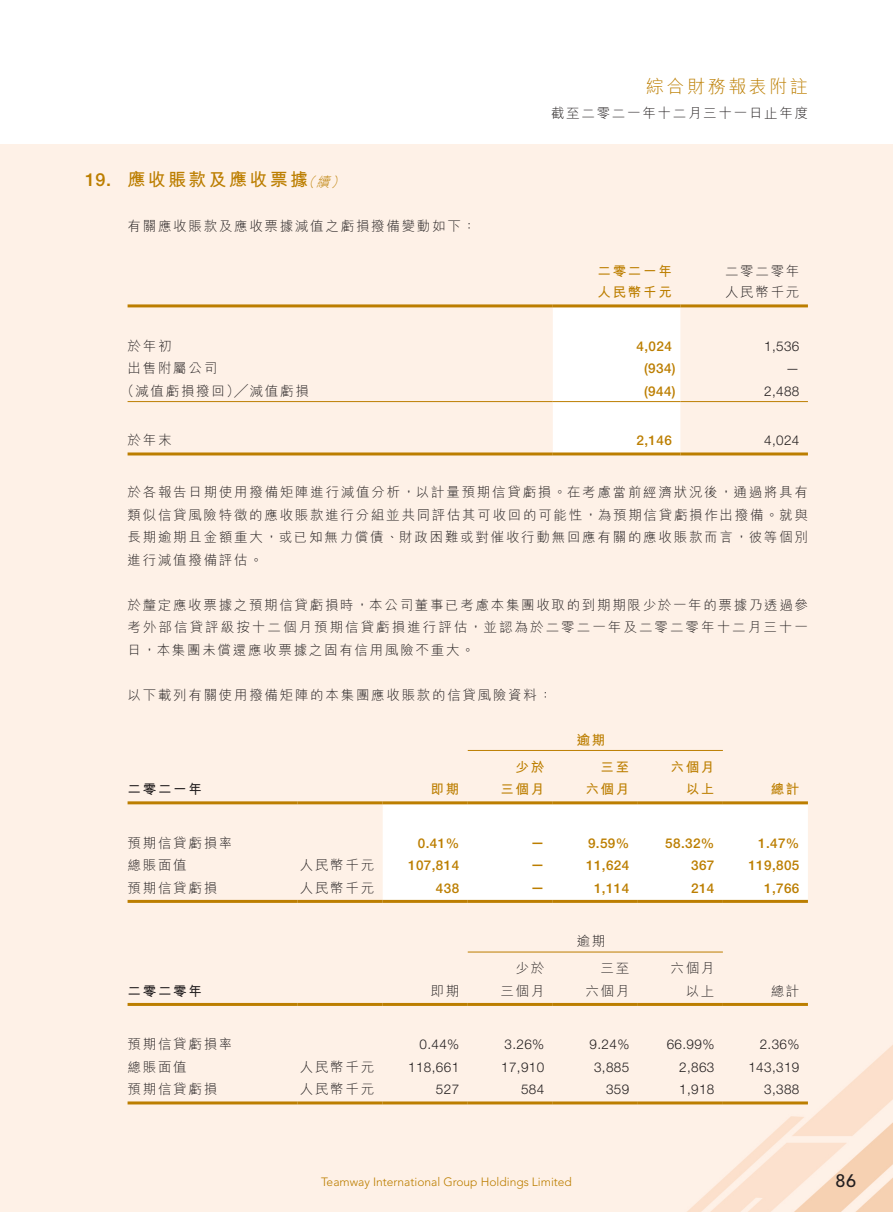
<style>
.page{position:relative;width:893px;height:1212px;background:#fff}
.page>*{position:absolute;margin:0;border:0;box-sizing:border-box;transform-origin:0 0}
._01_H1{font:700 18px "M Hei HK";letter-spacing:.13em;color:#bc7e00}
.t1{font:300 18px "M Hei HK";letter-spacing:.14em;color:#bc7e00}
._01_H1-2{font:500 18px "Helvetica Neue LT Std";color:#bc7e00}
.t2{font:500 18px "Avenir LT Std";color:#231f20}
._00_txt{font:300 13.5px/22.5px "M Hei HK";letter-spacing:.13em;color:#231f20;text-align:justify}
._50_Table_txt{font:300 13.5px "M Hei HK";letter-spacing:.13em;color:#231f20}
._50_Table_txt-2{font:300 13.5px "Helvetica Neue LT Std";letter-spacing:.03em;color:#231f20}
._50_Table_txt-3{font:500 13.5px "Helvetica Neue LT Std";letter-spacing:.03em;color:#bc7e00}
._50_Table_txt-4{font:700 13.5px "M Hei HK";letter-spacing:.13em;color:#bc7e00}
._50_Table_txt-5{font:700 13.5px "M Hei HK";letter-spacing:.13em;color:#231f20}
._01_H1-3{font:italic 300 13.5px "M Hei HK";color:#bc7e00}
.t3{font:300 12px "Avenir LT Std";color:#bc7e00}
</style>
<div class="page">
<div style="left:0;top:145px;width:893px;height:1067px;background:#fef1e7"></div>
<div style="left:553px;top:307px;width:127px;height:145px;background:#fff"></div>
<hr style="left:128px;top:304px;width:425px;height:3px;background:#bc7e00">
<hr style="left:553px;top:304px;width:127px;height:3px;background:#bc7e00">
<hr style="left:680px;top:304px;width:128px;height:3px;background:#bc7e00">
<hr style="left:128px;top:401px;width:425px;height:1px;background:#bc7e00">
<hr style="left:553px;top:401px;width:127px;height:1px;background:#bc7e00">
<hr style="left:680px;top:401px;width:128px;height:1px;background:#bc7e00">
<hr style="left:128px;top:452px;width:425px;height:3px;background:#bc7e00">
<hr style="left:553px;top:452px;width:127px;height:3px;background:#bc7e00">
<hr style="left:680px;top:452px;width:128px;height:3px;background:#bc7e00">
<div style="left:383px;top:804px;width:425px;height:95px;background:#fff"></div>
<hr style="left:468px;top:750px;width:255px;height:1px;background:#bc7e00">
<hr style="left:128px;top:801px;width:170px;height:3px;background:#bc7e00">
<hr style="left:298px;top:801px;width:85px;height:3px;background:#bc7e00">
<hr style="left:383px;top:801px;width:85px;height:3px;background:#bc7e00">
<hr style="left:468px;top:801px;width:85px;height:3px;background:#bc7e00">
<hr style="left:553px;top:801px;width:85px;height:3px;background:#bc7e00">
<hr style="left:638px;top:801px;width:85px;height:3px;background:#bc7e00">
<hr style="left:723px;top:801px;width:85px;height:3px;background:#bc7e00">
<hr style="left:128px;top:900px;width:170px;height:3px;background:#bc7e00">
<hr style="left:298px;top:900px;width:85px;height:3px;background:#bc7e00">
<hr style="left:383px;top:900px;width:85px;height:3px;background:#bc7e00">
<hr style="left:468px;top:900px;width:85px;height:3px;background:#bc7e00">
<hr style="left:553px;top:900px;width:85px;height:3px;background:#bc7e00">
<hr style="left:638px;top:900px;width:85px;height:3px;background:#bc7e00">
<hr style="left:723px;top:900px;width:85px;height:3px;background:#bc7e00">
<hr style="left:468px;top:952px;width:255px;height:1px;background:#bc7e00">
<hr style="left:128px;top:1003px;width:170px;height:3px;background:#bc7e00">
<hr style="left:298px;top:1003px;width:85px;height:3px;background:#bc7e00">
<hr style="left:383px;top:1003px;width:85px;height:3px;background:#bc7e00">
<hr style="left:468px;top:1003px;width:85px;height:3px;background:#bc7e00">
<hr style="left:553px;top:1003px;width:85px;height:3px;background:#bc7e00">
<hr style="left:638px;top:1003px;width:85px;height:3px;background:#bc7e00">
<hr style="left:723px;top:1003px;width:85px;height:3px;background:#bc7e00">
<hr style="left:128px;top:1101px;width:170px;height:3px;background:#bc7e00">
<hr style="left:298px;top:1101px;width:85px;height:3px;background:#bc7e00">
<hr style="left:383px;top:1101px;width:85px;height:3px;background:#bc7e00">
<hr style="left:468px;top:1101px;width:85px;height:3px;background:#bc7e00">
<hr style="left:553px;top:1101px;width:85px;height:3px;background:#bc7e00">
<hr style="left:638px;top:1101px;width:85px;height:3px;background:#bc7e00">
<hr style="left:723px;top:1101px;width:85px;height:3px;background:#bc7e00">
<h1 class="t1" style="left:646px;top:77px;width:163px">綜合財務報表附註</h1>
<p class="_00_txt" style="left:551px;top:102px;width:259px">截至二零二一年十二月三十一日止年度</p>
<p class="_01_H1-2" style="left:85px;top:169px;width:28px">19.</p>
<p class="_01_H1" style="left:128px;top:166px;width:182px">應收賬款及應收票據</p>
<p class="_01_H1-3" style="left:316px;top:175px;width:19px">續</p>
<p class="_01_H1-3" style="left:302px;top:175px;width:19px">（</p>
<p class="_01_H1-3" style="left:331px;top:175px;width:19px">(</p>
<p class="_00_txt" style="left:128px;top:215px;width:350px">有關應收賬款及應收票據減值之虧損撥備變動如下：</p>
<p class="_50_Table_txt-4" style="left:597px;top:261px;width:76px">二零二一年</p>
<p class="_50_Table_txt" style="left:725px;top:264px;width:76px">二零二零年</p>
<p class="_50_Table_txt-4" style="left:597px;top:282px;width:76px">人民幣千元</p>
<p class="_50_Table_txt" style="left:725px;top:285px;width:76px">人民幣千元</p>
<p class="_50_Table_txt" style="left:128px;top:339px;width:45px">於年初</p>
<p class="_50_Table_txt-3" style="left:637px;top:338px;width:37px">4,024</p>
<p class="_50_Table_txt-2" style="left:764px;top:338px;width:37px">1,536</p>
<p class="_50_Table_txt" style="left:128px;top:361px;width:91px">出售附屬公司</p>
<p class="_50_Table_txt-3" style="left:644px;top:360px;width:33px">)934(</p>
<p class="_50_Table_txt-2" style="left:786px;top:359px;width:15px">—</p>
<p class="_50_Table_txt" style="left:121px;top:384px;width:190px">（減值虧損撥回）╱減值虧損</p>
<p class="_50_Table_txt-3" style="left:644px;top:383px;width:33px">)944(</p>
<p class="_50_Table_txt-2" style="left:764px;top:383px;width:37px">2,488</p>
<p class="_50_Table_txt" style="left:128px;top:433px;width:45px">於年末</p>
<p class="_00_txt" style="left:128px;top:481px;width:682px">於各報告日期使用撥備矩陣進行減值分析，以計量預期信貸虧損。在考慮當前經濟狀況後，通過將具有類似信貸風險特徵的應收賬款進行分組並共同評估其可收回的可能性，為預期信貸虧損作出撥備。就與長期逾期且金額重大，或已知無力償債、財政困難或對催收行動無回應有關的應收賬款而言，彼等個別進行減值撥備評估。</p>
<p class="_00_txt" style="left:128px;top:593px;width:682px">於釐定應收票據之預期信貸虧損時，本公司董事已考慮本集團收取的到期期限少於一年的票據乃透過參考外部信貸評級按十二個月預期信貸虧損進行評估，並認為於二零二一年及二零二零年十二月三十一日，本集團未償還應收票據之固有信用風險不重大。</p>
<p class="_00_txt" style="left:128px;top:683px;width:426px">以下載列有關使用撥備矩陣的本集團應收賬款的信貸風險資料：</p>
<p class="_50_Table_txt-4" style="left:577px;top:730px;width:30px">逾期</p>
<p class="_50_Table_txt-4" style="left:430px;top:779px;width:30px">即期</p>
<p class="_50_Table_txt-3" style="left:637px;top:432px;width:37px">2,146</p>
<p class="_50_Table_txt-2" style="left:764px;top:432px;width:37px">4,024</p>
<p class="_50_Table_txt-4" style="left:516px;top:757px;width:30px">少於</p>
<p class="_50_Table_txt-4" style="left:500px;top:779px;width:45px">三個月</p>
<p class="_50_Table_txt-4" style="left:670px;top:757px;width:45px">六個月</p>
<p class="_50_Table_txt-4" style="left:601px;top:757px;width:30px">三至</p>
<p class="_50_Table_txt-4" style="left:585px;top:779px;width:45px">六個月</p>
<p class="_50_Table_txt-4" style="left:771px;top:779px;width:30px">總計</p>
<p class="_50_Table_txt-5" style="left:128px;top:779px;width:76px">二零二一年</p>
<p class="_50_Table_txt-4" style="left:686px;top:779px;width:30px">以上</p>
<p class="_50_Table_txt" style="left:128px;top:836px;width:106px">預期信貸虧損率</p>
<p class="_50_Table_txt-3" style="left:418px;top:835px;width:43px">0.41%</p>
<p class="_50_Table_txt-3" style="left:531px;top:834px;width:15px">—</p>
<p class="_50_Table_txt-3" style="left:588px;top:835px;width:43px">9.59%</p>
<p class="_50_Table_txt-3" style="left:665px;top:835px;width:51px">58.32%</p>
<p class="_50_Table_txt-3" style="left:758px;top:835px;width:43px">1.47%</p>
<p class="_50_Table_txt" style="left:128px;top:858px;width:61px">總賬面值</p>
<p class="_50_Table_txt" style="left:300px;top:858px;width:76px">人民幣千元</p>
<p class="_50_Table_txt-3" style="left:408px;top:857px;width:53px">107,814</p>
<p class="_50_Table_txt-3" style="left:531px;top:856px;width:15px">—</p>
<p class="_50_Table_txt-3" style="left:586px;top:857px;width:45px">11,624</p>
<p class="_50_Table_txt-3" style="left:691px;top:857px;width:25px">367</p>
<p class="_50_Table_txt-3" style="left:748px;top:857px;width:53px">119,805</p>
<p class="_50_Table_txt" style="left:128px;top:881px;width:91px">預期信貸虧損</p>
<p class="_50_Table_txt" style="left:300px;top:881px;width:76px">人民幣千元</p>
<p class="_50_Table_txt-3" style="left:436px;top:880px;width:25px">438</p>
<p class="_50_Table_txt-3" style="left:531px;top:879px;width:15px">—</p>
<p class="_50_Table_txt-3" style="left:594px;top:880px;width:37px">1,114</p>
<p class="_50_Table_txt-3" style="left:691px;top:880px;width:25px">214</p>
<p class="_50_Table_txt-3" style="left:764px;top:880px;width:37px">1,766</p>
<p class="_50_Table_txt" style="left:577px;top:934px;width:30px">逾期</p>
<p class="_50_Table_txt-5" style="left:128px;top:981px;width:76px">二零二零年</p>
<p class="_50_Table_txt" style="left:430px;top:984px;width:30px">即期</p>
<p class="_50_Table_txt" style="left:516px;top:961px;width:30px">少於</p>
<p class="_50_Table_txt" style="left:500px;top:984px;width:45px">三個月</p>
<p class="_50_Table_txt" style="left:601px;top:961px;width:30px">三至</p>
<p class="_50_Table_txt" style="left:585px;top:984px;width:45px">六個月</p>
<p class="_50_Table_txt" style="left:670px;top:961px;width:45px">六個月</p>
<p class="_50_Table_txt" style="left:686px;top:984px;width:30px">以上</p>
<p class="_50_Table_txt" style="left:771px;top:984px;width:30px">總計</p>
<p class="_50_Table_txt" style="left:128px;top:1037px;width:106px">預期信貸虧損率</p>
<p class="_50_Table_txt-2" style="left:419px;top:1036px;width:41px">0.44%</p>
<p class="_50_Table_txt-2" style="left:504px;top:1036px;width:41px">3.26%</p>
<p class="_50_Table_txt-2" style="left:590px;top:1036px;width:41px">9.24%</p>
<p class="_50_Table_txt-2" style="left:667px;top:1036px;width:49px">66.99%</p>
<p class="_50_Table_txt-2" style="left:760px;top:1036px;width:41px">2.36%</p>
<p class="_50_Table_txt" style="left:128px;top:1060px;width:61px">總賬面值</p>
<p class="_50_Table_txt" style="left:300px;top:1060px;width:76px">人民幣千元</p>
<p class="_50_Table_txt-2" style="left:408px;top:1059px;width:53px">118,661</p>
<p class="_50_Table_txt-2" style="left:501px;top:1059px;width:45px">17,910</p>
<p class="_50_Table_txt-2" style="left:594px;top:1059px;width:37px">3,885</p>
<p class="_50_Table_txt-2" style="left:679px;top:1059px;width:37px">2,863</p>
<p class="_50_Table_txt-2" style="left:748px;top:1059px;width:53px">143,319</p>
<p class="_50_Table_txt" style="left:128px;top:1082px;width:91px">預期信貸虧損</p>
<p class="_50_Table_txt" style="left:300px;top:1082px;width:76px">人民幣千元</p>
<p class="_50_Table_txt-2" style="left:436px;top:1081px;width:25px">527</p>
<p class="_50_Table_txt-2" style="left:521px;top:1081px;width:25px">584</p>
<p class="_50_Table_txt-2" style="left:606px;top:1081px;width:25px">359</p>
<p class="_50_Table_txt-2" style="left:679px;top:1081px;width:37px">1,918</p>
<p class="_50_Table_txt-2" style="left:764px;top:1081px;width:37px">3,388</p>
<p class="t3" style="left:321px;top:1174px;width:252px">Teamway International Group Holdings Limited</p>
<h1 class="t2" style="left:836px;top:1170px;width:22px">86</h1>
</div>
